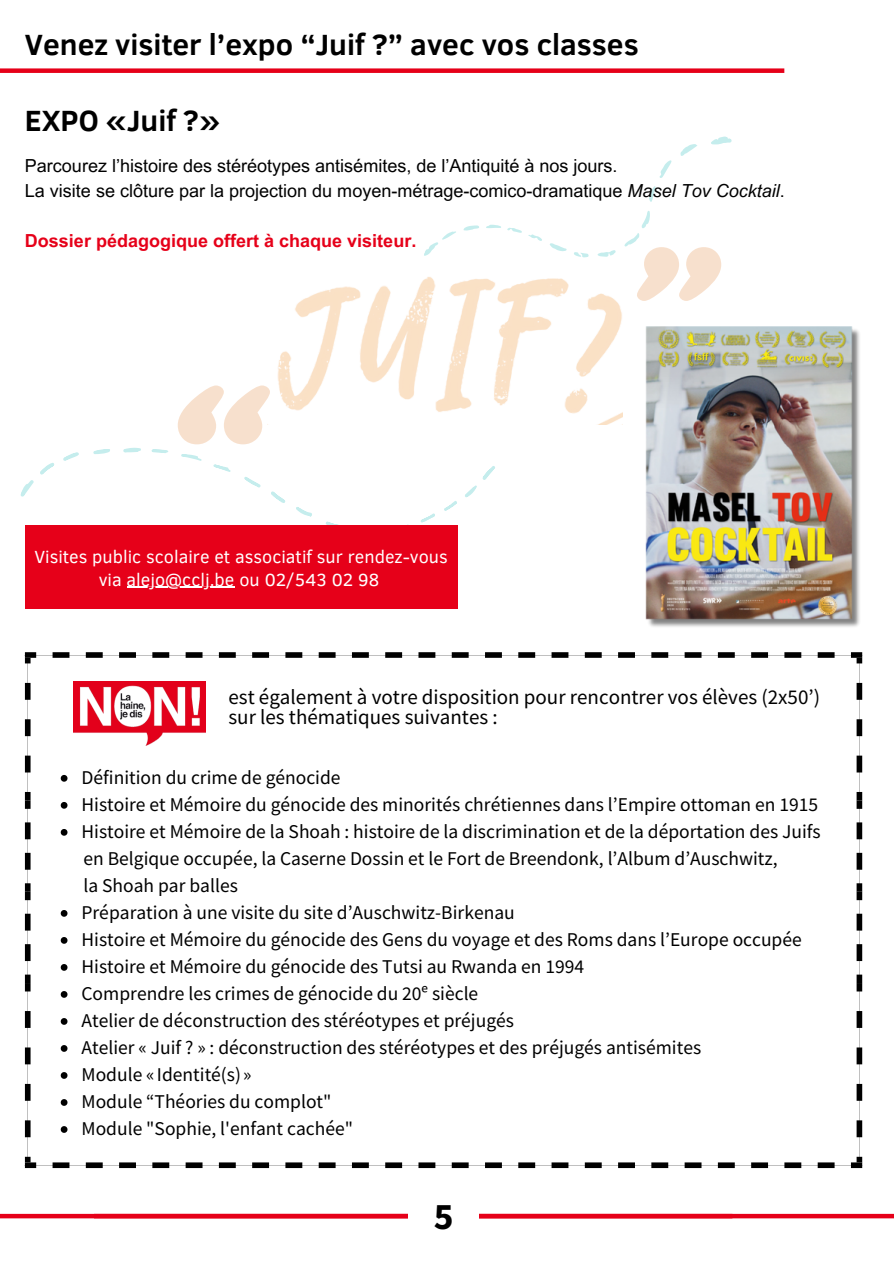
<style>
.page{position:relative;width:894px;height:1264px;background:#fff}
.page>*{position:absolute;margin:0;border:0;box-sizing:border-box;transform-origin:0 0}
.t1{font:700 37.5px "Source Sans Pro";color:#000}
.t2{font:700 30px "Clear Sans";color:#000}
.t3{font:21px/20.2px "Source Sans Pro";color:#000}
.t4{font:19.5px/27px "Source Sans Pro";color:#000}
.t5{font:18px "Arial MT Pro";color:#000}
.t6{font:18px "Clear Sans";color:#fff}
.t7{font:700 18px "Arial MT Pro";color:#e60019}
.s1{font-style:italic}
</style>
<div class="page">
<img style="left:277px;top:277px;width:345px;height:147px">
<svg style="left:178px;top:385px;width:92px;height:59px"></svg>
<svg style="left:711px;top:136px;width:21px;height:9px"></svg>
<svg style="left:680px;top:144px;width:17px;height:12px"></svg>
<svg style="left:659px;top:160px;width:12px;height:18px"></svg>
<svg style="left:597px;top:250px;width:19px;height:7px"></svg>
<svg style="left:624px;top:211px;width:96px;height:90px"></svg>
<svg style="left:463px;top:225px;width:16px;height:6px"></svg>
<svg style="left:649px;top:186px;width:7px;height:16px"></svg>
<svg style="left:424px;top:231px;width:32px;height:25px"></svg>
<svg style="left:486px;top:224px;width:15px;height:4px"></svg>
<svg style="left:507px;top:227px;width:15px;height:6px"></svg>
<svg style="left:528px;top:234px;width:14px;height:7px"></svg>
<svg style="left:549px;top:243px;width:40px;height:15px"></svg>
<svg style="left:465px;top:466px;width:30px;height:32px"></svg>
<svg style="left:444px;top:501px;width:13px;height:10px"></svg>
<svg style="left:420px;top:513px;width:15px;height:10px"></svg>
<svg style="left:325px;top:521px;width:14px;height:4px"></svg>
<svg style="left:296px;top:507px;width:16px;height:10px"></svg>
<svg style="left:271px;top:491px;width:15px;height:12px"></svg>
<svg style="left:244px;top:477px;width:17px;height:11px"></svg>
<svg style="left:213px;top:464px;width:18px;height:8px"></svg>
<svg style="left:181px;top:454px;width:21px;height:7px"></svg>
<svg style="left:151px;top:449px;width:17px;height:4px"></svg>
<svg style="left:123px;top:447px;width:18px;height:5px"></svg>
<svg style="left:93px;top:449px;width:17px;height:5px"></svg>
<svg style="left:63px;top:452px;width:16px;height:9px"></svg>
<svg style="left:21px;top:463px;width:33px;height:34px"></svg>
<div style="left:0;top:68px;width:784px;height:5px;background:#e60019"></div>
<div style="left:94px;top:1213px;width:799px;height:5px;background:#e60019"></div>
<div style="left:0;top:1213px;width:732px;height:5px;background:#e60019"></div>
<div style="left:408px;top:1194px;width:70px;height:48px;background:#fff"></div>
<img style="left:645px;top:326px;width:215px;height:301px">
<div style="left:25px;top:525px;width:433px;height:84px;background:#e60019"></div>
<hr style="left:127px;top:587px;width:107px;height:1px;background:#fff">
<svg style="left:25px;top:652px;width:837px;height:515px"></svg>
<img style="left:73px;top:681px;width:133px;height:64px">
<svg style="left:61px;top:775px;width:6px;height:6px"></svg>
<svg style="left:61px;top:802px;width:6px;height:6px"></svg>
<svg style="left:61px;top:829px;width:6px;height:6px"></svg>
<svg style="left:61px;top:910px;width:6px;height:6px"></svg>
<svg style="left:61px;top:937px;width:6px;height:6px"></svg>
<svg style="left:61px;top:964px;width:6px;height:6px"></svg>
<svg style="left:61px;top:991px;width:6px;height:6px"></svg>
<svg style="left:61px;top:1018px;width:6px;height:6px"></svg>
<svg style="left:61px;top:1045px;width:6px;height:6px"></svg>
<svg style="left:61px;top:1072px;width:6px;height:6px"></svg>
<svg style="left:61px;top:1099px;width:6px;height:6px"></svg>
<svg style="left:61px;top:1126px;width:6px;height:6px"></svg>
<p class="t2" style="left:25px;top:22px;width:615px">Venez visiter l’expo “Juif ?” avec vos classes</p>
<p class="t2" style="left:25px;top:98px;width:196px">EXPO «Juif ?»</p>
<h4 class="t5" style="left:25px;top:159px;width:594px">Parcourez l’histoire des stéréotypes antisémites, de l’Antiquité à nos jours.</h4>
<p class="t5" style="left:25px;top:184px;width:761px">La visite se clôture par la projection du moyen-métrage-comico-dramatique <span class="s1">Masel Tov Cocktail</span>.</p>
<p class="t7" style="left:25px;top:234px;width:393px">Dossier pédagogique offert à chaque visiteur.</p>
<p class="t6" style="left:34px;top:544px;width:415px">Visites public scolaire et associatif sur rendez-vous</p>
<h2 class="t6" style="left:99px;top:566px;width:282px">via alejo@cclj.be ou 02/543 02 98</h2>
<h1 class="t3" style="left:228px;top:686px;width:593px">est également à votre disposition pour rencontrer vos élèves (2x50’) sur les thématiques suivantes :</h1>
<p class="t4" style="left:81px;top:763px;width:260px">Définition du crime de génocide</p>
<p class="t4" style="left:81px;top:790px;width:738px">Histoire et Mémoire du génocide des minorités chrétiennes dans l’Empire ottoman en 1915</p>
<p class="t4" style="left:81px;top:817px;width:740px">Histoire et Mémoire de la Shoah : histoire de la discrimination et de la déportation des Juifs</p>
<p class="t4" style="left:83px;top:844px;width:695px">en Belgique occupée, la Caserne Dossin et le Fort de Breendonk, l’Album d’Auschwitz, la Shoah par balles</p>
<h3 class="t4" style="left:81px;top:898px;width:434px">Préparation à une visite du site d’Auschwitz-Birkenau</h3>
<p class="t4" style="left:81px;top:925px;width:721px">Histoire et Mémoire du génocide des Gens du voyage et des Roms dans l’Europe occupée</p>
<p class="t4" style="left:81px;top:952px;width:504px">Histoire et Mémoire du génocide des Tutsi au Rwanda en 1994</p>
<p class="t4" style="left:81px;top:979px;width:398px">Comprendre les crimes de génocide du 20ᵉ siècle</p>
<h3 class="t4" style="left:81px;top:1006px;width:434px">Atelier de déconstruction des stéréotypes et préjugés</h3>
<p class="t4" style="left:81px;top:1033px;width:621px">Atelier « Juif ? » : déconstruction des stéréotypes et des préjugés antisémites</p>
<p class="t4" style="left:81px;top:1060px;width:172px">Module « Identité(s) »</p>
<p class="t4" style="left:81px;top:1087px;width:251px">Module “Théories du complot"</p>
<p class="t4" style="left:81px;top:1114px;width:273px">Module "Sophie, l'enfant cachée"</p>
<p class="t1" style="left:434px;top:1192px;width:21px">5</p>
</div>
